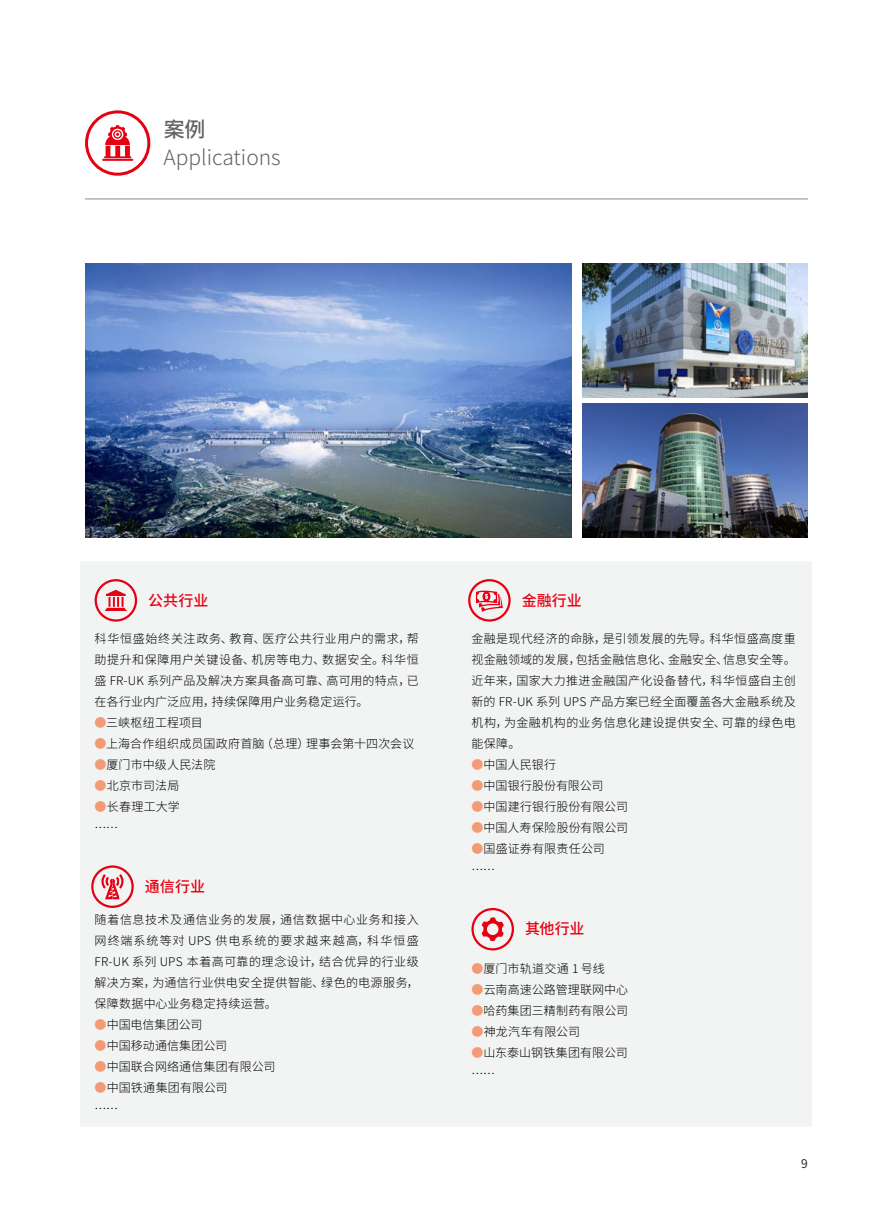
<style>
.page{position:relative;width:893px;height:1212px;background:#fff}
.page>*{position:absolute;margin:0;border:0;box-sizing:border-box;transform-origin:0 0}
.t1{font:300 21px "Source Han Sans CN";color:#4c4948}
.t2{font:500 21px "Source Han Sans CN";color:#4c4948}
.t3{font:500 15px "Source Han Sans CN";color:#e60012}
.t4{font:300 12px/21px "Source Han Sans CN";letter-spacing:.01em;color:#000}
.t5{font:12px "Source Han Sans CN";color:#000}
.s1{color:#f29b76}
</style>
<div class="page">
<img style="left:85px;top:263px;width:487px;height:275px">
<img style="left:582px;top:263px;width:226px;height:134px">
<img style="left:582px;top:404px;width:226px;height:134px">
<div style="left:81px;top:561px;width:731px;height:566px;background:#f2f3f3"></div>
<hr style="left:85px;top:199px;width:723px;height:1px;background:#898989">
<hr style="left:102px;top:159px;width:31px;height:2px;background:#e60012">
<svg style="left:104px;top:125px;width:27px;height:33px"></svg>
<div style="left:85px;top:110px;width:65px;height:66px;border:3px solid #e60012;border-radius:50%"></div>
<div style="left:91px;top:865px;width:43px;height:43px;border:2px solid #e60012;border-radius:50%"></div>
<svg style="left:101px;top:874px;width:23px;height:25px"></svg>
<div style="left:95px;top:579px;width:42px;height:43px;border:2px solid #e60012;border-radius:50%"></div>
<svg style="left:105px;top:590px;width:22px;height:21px"></svg>
<div style="left:471px;top:908px;width:43px;height:42px;border:2px solid #e60012;border-radius:50%"></div>
<svg style="left:482px;top:917px;width:22px;height:24px"></svg>
<div style="left:468px;top:579px;width:43px;height:43px;border:2px solid #e60012;border-radius:50%"></div>
<svg style="left:476px;top:591px;width:27px;height:21px"></svg>
<h1 class="t2" style="left:163px;top:118px;width:43px">案例</h1>
<h1 class="t1" style="left:163px;top:145px;width:119px">Applications</h1>
<p class="t3" style="left:148px;top:592px;width:62px">公共行业</p>
<p class="t4" style="left:95px;top:628px;width:326px;text-align:justify">科华恒盛始终关注政务、教育、医疗公共行业用户的需求，帮助提升和保障用户关键设备、机房等电力、数据安全。科华恒盛 FR-UK 系列产品及解决方案具备高可靠、高可用的特点，已在各行业内广泛应用，持续保障用户业务稳定运行。</p>
<p class="t4" style="left:95px;top:712px;width:110px"><span class="s1">●</span>三峡枢纽工程项目</p>
<p class="t4" style="left:95px;top:733px;width:321px"><span class="s1">●</span>上海合作组织成员国政府首脑（总理）理事会第十四次会议</p>
<p class="t4" style="left:95px;top:754px;width:122px"><span class="s1">●</span>厦门市中级人民法院</p>
<p class="t4" style="left:95px;top:775px;width:86px"><span class="s1">●</span>北京市司法局</p>
<p class="t4" style="left:95px;top:796px;width:87px"><span class="s1">●</span>长春理工大学……</p>
<p class="t3" style="left:145px;top:878px;width:62px">通信行业</p>
<p class="t4" style="left:95px;top:909px;width:326px;text-align:justify">随着信息技术及通信业务的发展，通信数据中心业务和接入网终端系统等对 UPS 供电系统的要求越来越高，科华恒盛FR-UK 系列 UPS 本着高可靠的理念设计，结合优异的行业级解决方案，为通信行业供电安全提供智能、绿色的电源服务，保障数据中心业务稳定持续运营。</p>
<p class="t4" style="left:95px;top:1014px;width:109px"><span class="s1">●</span>中国电信集团公司</p>
<p class="t4" style="left:95px;top:1035px;width:134px"><span class="s1">●</span>中国移动通信集团公司</p>
<p class="t4" style="left:95px;top:1056px;width:182px"><span class="s1">●</span>中国联合网络通信集团有限公司</p>
<p class="t4" style="left:95px;top:1077px;width:135px"><span class="s1">●</span>中国铁通集团有限公司……</p>
<p class="t3" style="left:522px;top:592px;width:62px">金融行业</p>
<p class="t4" style="left:471px;top:628px;width:326px;text-align:justify">金融是现代经济的命脉，是引领发展的先导。科华恒盛高度重视金融领域的发展，包括金融信息化、金融安全、信息安全等。近年来，国家大力推进金融国产化设备替代，科华恒盛自主创新的 FR-UK 系列 UPS 产品方案已经全面覆盖各大金融系统及机构，为金融机构的业务信息化建设提供安全、可靠的绿色电能保障。</p>
<p class="t4" style="left:471px;top:754px;width:86px"><span class="s1">●</span>中国人民银行</p>
<p class="t4" style="left:471px;top:775px;width:134px"><span class="s1">●</span>中国银行股份有限公司</p>
<p class="t4" style="left:471px;top:796px;width:158px"><span class="s1">●</span>中国建行银行股份有限公司</p>
<p class="t4" style="left:471px;top:817px;width:158px"><span class="s1">●</span>中国人寿保险股份有限公司</p>
<p class="t4" style="left:471px;top:838px;width:135px"><span class="s1">●</span>国盛证券有限责任公司……</p>
<p class="t3" style="left:525px;top:920px;width:61px">其他行业</p>
<p class="t4" style="left:471px;top:959px;width:135px"><span class="s1">●</span>厦门市轨道交通 1 号线</p>
<p class="t4" style="left:471px;top:980px;width:158px"><span class="s1">●</span>云南高速公路管理联网中心</p>
<p class="t4" style="left:471px;top:1001px;width:158px"><span class="s1">●</span>哈药集团三精制药有限公司</p>
<p class="t4" style="left:471px;top:1022px;width:110px"><span class="s1">●</span>神龙汽车有限公司</p>
<p class="t4" style="left:471px;top:1043px;width:158px"><span class="s1">●</span>山东泰山钢铁集团有限公司……</p>
<p class="t5" style="left:801px;top:1157px;width:8px">9</p>
</div>
